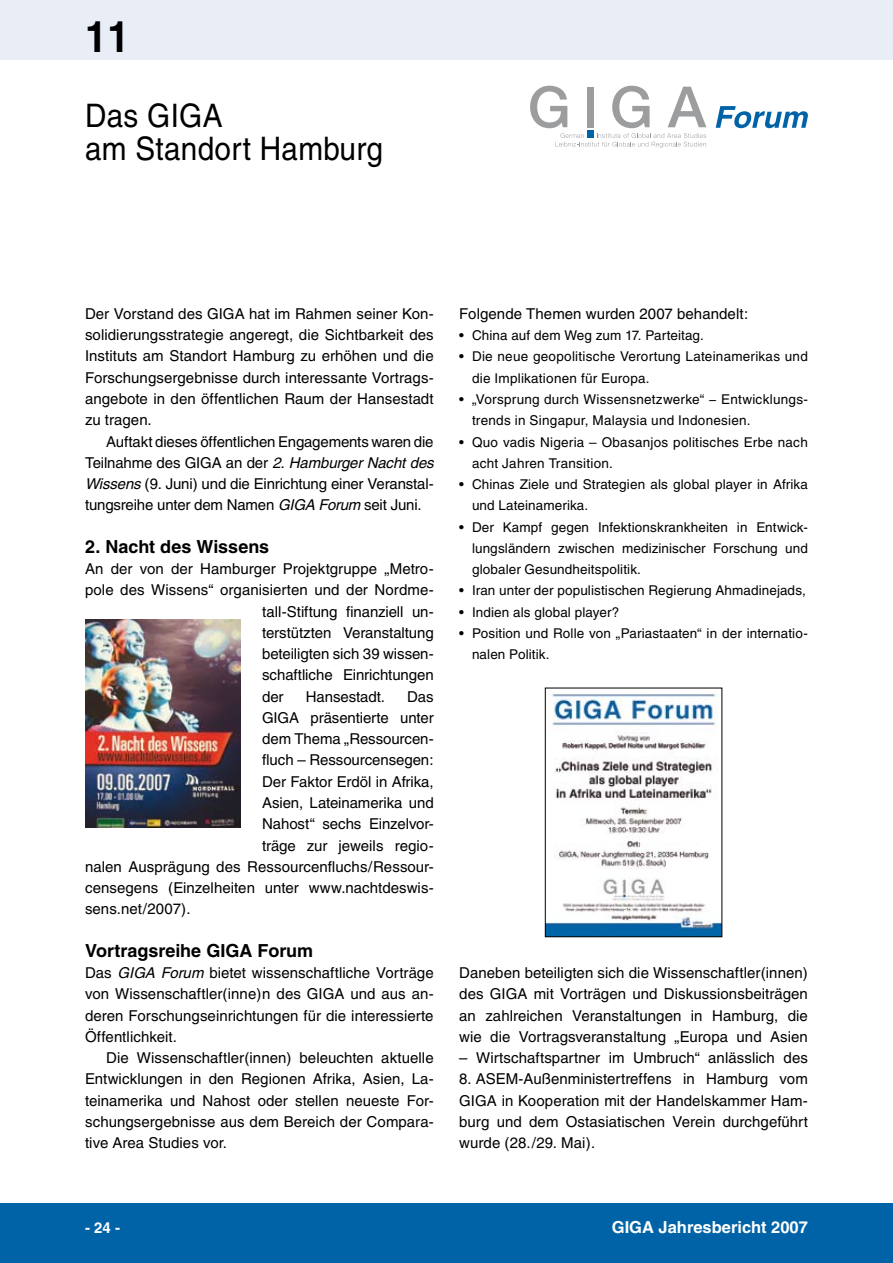
<style>
.page{position:relative;width:893px;height:1263px;background:#fff}
.page>*{position:absolute;margin:0;border:0;box-sizing:border-box;transform-origin:0 0}
.t1{font:700 43.2px "Helvetica";color:#000;scale:.92 1}
.t2{font:32.4px/32.4px "Helvetica";letter-spacing:.01em;color:#000;scale:.92 1}
.t3{font:700 18px "Helvetica";color:#000}
.t4{font:700 16.5px "Helvetica";color:#fff}
.t5{font:15px/21.3px "Helvetica";color:#000;text-align:justify}
.t6{font:700 15px "Helvetica";color:#fff}
.t7{font:13.5px/21.3px "Helvetica";letter-spacing:.01em;color:#000}
.s1{font-style:italic}
</style>
<div class="page">
<div style="left:0;top:1203px;width:893px;height:60px;background:#0063a8"></div>
<div style="left:0;top:0;width:893px;height:60px;background:#e8edf6"></div>
<svg style="left:530px;top:86px;width:176px;height:62px"></svg>
<svg style="left:716px;top:106px;width:92px;height:22px"></svg>
<img style="left:547px;top:690px;width:173px;height:245px">
<div style="left:545px;top:688px;width:177px;height:249px;border:1px solid #000"></div>
<img style="left:85px;top:620px;width:156px;height:208px">
<h1 class="t1" style="left:85px;top:11px;width:50px">11</h1>
<h2 class="t2" style="left:85px;top:100px;width:326px">Das GIGA<br>am Standort Hamburg</h2>
<p class="t5" style="left:85px;top:303px;width:350px">Der Vorstand des GIGA hat im Rahmen seiner Kon&shy;solidierungsstrategie angeregt, die Sichtbarkeit des Instituts am Standort Hamburg zu erhöhen und die Forschungsergebnisse durch interessante Vortrags&shy;angebote in den öffentlichen Raum der Hansestadt zu tragen.</p>
<p class="t5" style="left:85px;top:431px;width:350px;text-indent:21px">Auftakt dieses öffentlichen Engagements waren die Teilnahme des GIGA an der <span class="s1">2. Hamburger Nacht des Wissens</span> (9. Juni) und die Einrichtung einer Veranstal&shy;tungsreihe unter dem Namen <span class="s1">GIGA Forum</span> seit Juni.</p>
<p class="t3" style="left:85px;top:535px;width:186px">2. Nacht des Wissens</p>
<p class="t5" style="left:85px;top:558px;width:350px">An der von der Hamburger Projektgruppe „Metro-</p>
<p class="t5" style="left:85px;top:579px;width:350px">pole des Wissens“ organisierten und der Nordme-</p>
<p class="t5" style="left:262px;top:601px;width:173px">tall-Stiftung finanziell un-</p>
<p class="t5" style="left:262px;top:622px;width:173px">terstützten Veranstaltung</p>
<p class="t5" style="left:262px;top:643px;width:173px">beteiligten sich 39 wissen-</p>
<p class="t5" style="left:262px;top:664px;width:173px">schaftliche Einrichtungen</p>
<p class="t5" style="left:262px;top:686px;width:23px">der</p>
<p class="t5" style="left:306px;top:686px;width:81px">Hansestadt.</p>
<p class="t5" style="left:407px;top:686px;width:28px">Das</p>
<p class="t5" style="left:262px;top:707px;width:173px">GIGA präsentierte unter</p>
<p class="t5" style="left:262px;top:728px;width:173px">dem Thema „Ressourcen-</p>
<p class="t5" style="left:262px;top:749px;width:173px">fluch – Ressourcensegen:</p>
<p class="t5" style="left:262px;top:771px;width:173px">Der Faktor Erdöl in Afrika,</p>
<p class="t5" style="left:262px;top:792px;width:173px">Asien, Lateinamerika und</p>
<p class="t5" style="left:262px;top:813px;width:173px">Nahost“ sechs Einzelvor-</p>
<p class="t5" style="left:262px;top:834px;width:173px">träge zur jeweils regio-</p>
<p class="t5" style="left:85px;top:856px;width:350px">nalen Ausprägung des Ressourcenfluchs/Ressour-</p>
<p class="t5" style="left:85px;top:877px;width:350px">censegens (Einzelheiten unter www.nachtdeswis-</p>
<p class="t5" style="left:85px;top:898px;width:107px">sens.net/2007).</p>
<p class="t3" style="left:85px;top:939px;width:230px">Vortragsreihe GIGA Forum</p>
<p class="t5" style="left:85px;top:962px;width:350px">Das <span class="s1">GIGA Forum</span> bietet wissenschaftliche Vorträge von Wissen-schaft-ler(inne)n des GIGA und aus an&shy;deren Forschungseinrichtungen für die interessierte Öffentlichkeit.</p>
<p class="t5" style="left:85px;top:1047px;width:350px;text-indent:21px">Die Wissen-schaft-ler(innen) be-leuchten aktuelle Entwicklungen in den Regionen Afrika, Asien, La&shy;teinamerika und Nahost oder stellen neueste For&shy;schungsergebnisse aus dem Bereich der Compara&shy;tive Area Studies vor.</p>
<p class="t5" style="left:459px;top:303px;width:290px">Folgende Themen wurden 2007 behandelt:</p>
<p class="t7" style="left:472px;top:325px;width:337px">China auf dem Weg zum 17. Parteitag.<br>Die neue geopolitische Verortung Lateinamerikas und die Implikationen für Europa.<br>„Vorsprung durch Wis-sensnetzwerke“ − Entwicklungs&shy;trends in Singapur, Malaysia und Indonesien.<br>Quo vadis Nigeria – Obasanjos politisches Erbe nach acht Jahren Transition.<br>Chinas Ziele und Strategien als global player in Afrika und Lateinamerika.<br>Der Kampf gegen Infektionskrankheiten in Entwick&shy;lungsländern zwischen medizinischer Forschung und globaler Gesundheitspolitik.<br>Iran unter der populistischen Regierung Ahmadinejads, Indien als global player?<br>Position und Rolle von „Pariastaaten“ in der internatio&shy;nalen Politik.</p>
<p class="t7" style="left:459px;top:325px;width:6px">• •</p>
<p class="t7" style="left:459px;top:389px;width:6px">•</p>
<p class="t7" style="left:459px;top:431px;width:6px">•</p>
<p class="t7" style="left:459px;top:474px;width:6px">•</p>
<p class="t7" style="left:459px;top:516px;width:6px">•</p>
<p class="t7" style="left:459px;top:580px;width:6px;text-align:justify">• • •</p>
<p class="t5" style="left:459px;top:962px;width:350px">Daneben beteiligten sich die Wissenschaftler(innen) des GIGA mit Vorträgen und Diskussionsbeiträgen an zahlreichen Veranstaltungen in Hamburg, die wie die Vortragsveranstaltung „Europa und Asien</p>
<p class="t5" style="left:459px;top:1047px;width:350px">– Wirtschaftspartner im Umbruch“ anlässlich des</p>
<p class="t5" style="left:459px;top:1068px;width:350px">8. ASEM-Außenministertreffens in Hamburg vom GIGA in Kooperation mit der Handelskammer Ham&shy;burg und dem Ostasiatischen Verein durchgeführt wurde (28./29. Mai).</p>
<p class="t6" style="left:85px;top:1219px;width:37px">- 24 -</p>
<p class="t4" style="left:612px;top:1217px;width:198px">GIGA Jahresbericht 2007</p>
</div>
